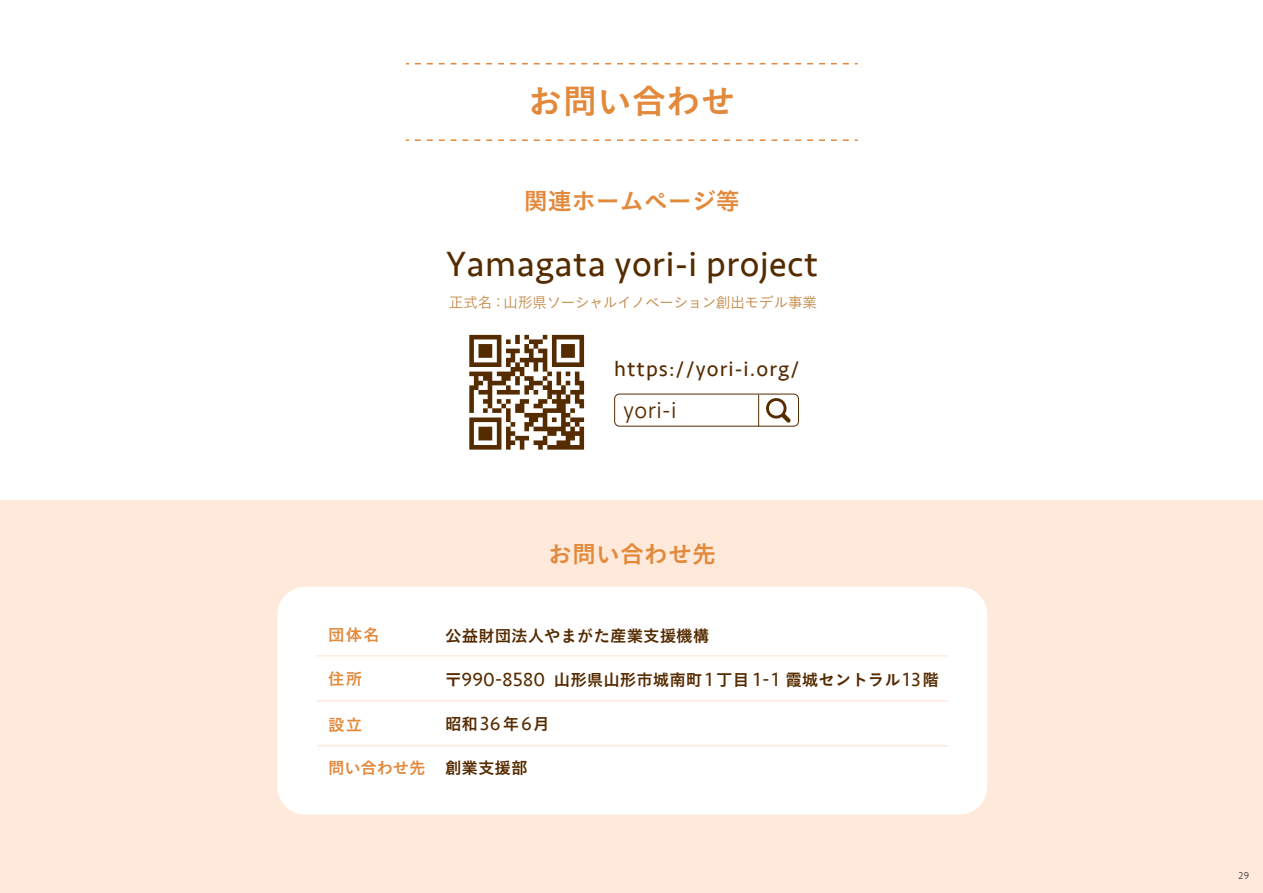
<style>
.page{position:relative;width:1263px;height:893px;background:#fff}
.page>*{position:absolute;margin:0;border:0;box-sizing:border-box;transform-origin:0 0}
.t1{font:36px "Seravek";letter-spacing:.015em;color:#552b00}
.t2{font:34.5px "Koburina Go Std W6";color:#e3893c}
.t3{font:24px "Koburina Go Std W6";color:#e3893c}
.t4{font:300 23.85px "Seravek";color:#552b00}
.t5{font:21.6px "Seravek";letter-spacing:.05em;color:#552b00}
.t6{font:16.5px "Koburina Go Std W6";color:#552b00}
.t7{font:16.5px "Koburina Go Std W6";letter-spacing:-.02em;color:#e3893c}
.t8{font:16.5px "Koburina Go Std W6";color:#e3893c}
.t9{font:15px "Koburina Go Std W3";letter-spacing:-.06em;color:#c48b4b}
.t10{font:300 10.2px "Seravek";color:#312f30}
.s1{font-family:"Seravek";font-size:19.8px}
.s2{color:#552b00}
</style>
<div class="page">
<div style="left:1px;top:501px;width:1262px;height:392px;background:#fee9da"></div>
<svg style="left:415px;top:63px;width:443px;height:1px"></svg>
<svg style="left:415px;top:139px;width:443px;height:2px"></svg>
<div style="left:277px;top:587px;width:710px;height:228px;background:#fff;border-radius:28px"></div>
<hr style="left:317px;top:655px;width:631px;height:1px;background:#fee9da">
<hr style="left:317px;top:700px;width:631px;height:1px;background:#fee9da">
<hr style="left:317px;top:745px;width:631px;height:1px;background:#fee9da">
<svg style="left:469px;top:335px;width:115px;height:115px"></svg>
<hr style="left:758px;top:395px;width:1px;height:31px;background:#552b00">
<svg style="left:766px;top:398px;width:25px;height:25px"></svg>
<div style="left:614px;top:394px;width:185px;height:32px;border:1px solid #552b00;border-radius:5px"></div>
<h2 class="t2" style="left:528px;top:75px;width:208px">お問い合わせ</h2>
<h3 class="t3" style="left:524px;top:183px;width:217px">関連ホームページ等</h3>
<h1 class="t1" style="left:446px;top:236px;width:373px">Yamagata yori-i project</h1>
<p class="t9" style="left:449px;top:291px;width:370px">正式名：山形県ソーシャルイノベーション創出モデル事業</p>
<h3 class="t5" style="left:614px;top:352px;width:187px">https://yori-i.org/</h3>
<h3 class="t4" style="left:623px;top:396px;width:55px">yori-i</h3>
<h3 class="t3" style="left:548px;top:535px;width:169px">お問い合わせ先</h3>
<p class="t8" style="left:328px;top:622px;width:53px">団体名</p>
<p class="t6" style="left:445px;top:623px;width:265px">公益財団法人やまがた産業支援機構</p>
<p class="t8" style="left:328px;top:666px;width:35px">住所</p>
<p class="t6" style="left:445px;top:667px;width:495px">〒<span class="s1">990-8580</span> 山形県山形市城南町 <span class="s1">1</span> 丁目 <span class="s1">1-1</span> 霞城セントラル<span class="s1">13</span>階</p>
<p class="t8" style="left:328px;top:712px;width:35px">設立</p>
<p class="t6" style="left:445px;top:711px;width:106px">昭和<span class="s1">36</span>年<span class="s1">6</span>月</p>
<p class="t7" style="left:328px;top:755px;width:201px">問い合わせ先 <span class="s2">創業支援部</span></p>
<p class="t10" style="left:1238px;top:870px;width:12px">29</p>
</div>
